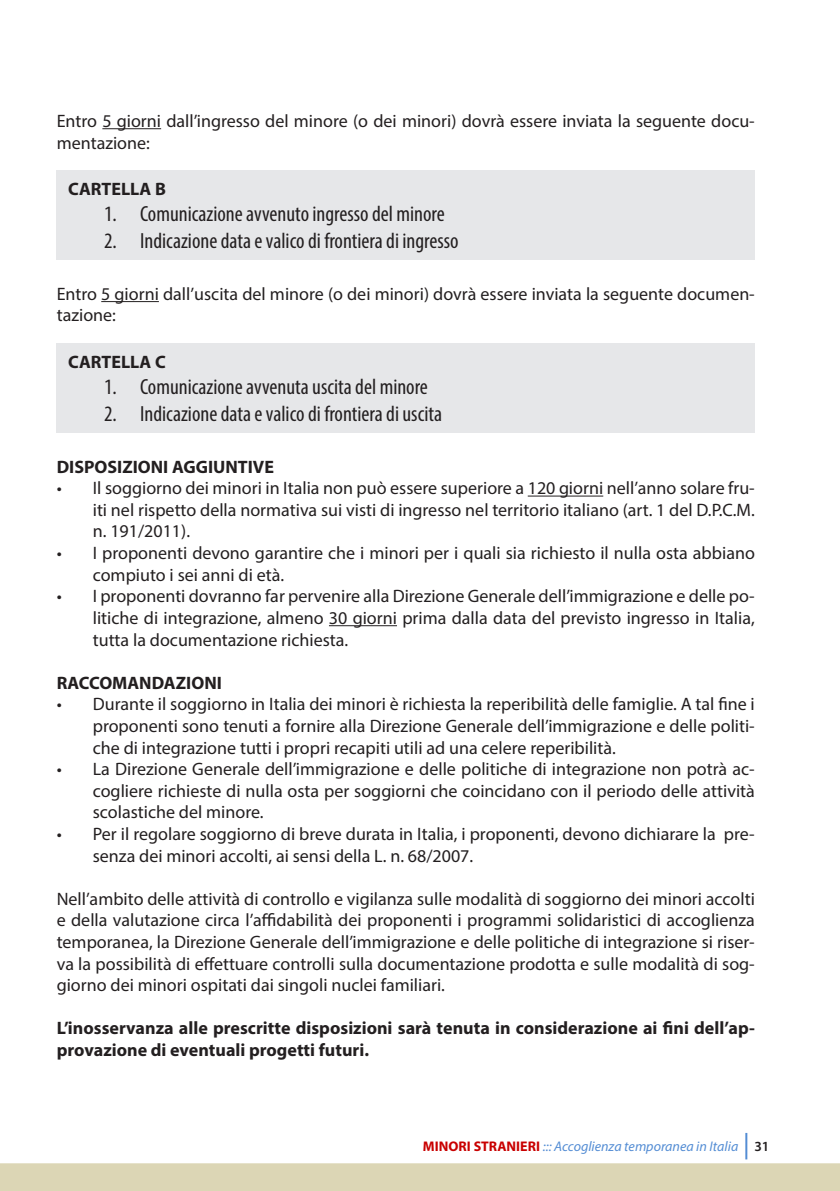
<style>
.page{position:relative;width:840px;height:1191px;background:#fff}
.page>*{position:absolute;margin:0;border:0;box-sizing:border-box;transform-origin:0 0}
.t1{font:condensed 22px "Myriad Pro";color:#231f20}
.Testo_Base{font:18px/21.6px "Myriad Pro";color:#231f20;text-align:justify}
.Testo_Base-2{font:700 18px/21.6px "Myriad Pro";color:#231f20}
.t2{font:italic 14px "Myriad Pro";color:#548dd4}
.s1{font-weight:700;font-style:normal;color:#c90000}
.s2{font-weight:600;font-style:normal;color:#231f20}
</style>
<div class="page">
<hr style="left:745px;top:1133px;width:2px;height:26px;background:#548dd4">
<hr style="left:102px;top:128px;width:59px;height:1px;background:#231f20">
<hr style="left:101px;top:301px;width:58px;height:1px;background:#231f20">
<hr style="left:527px;top:495px;width:76px;height:1px;background:#231f20">
<hr style="left:329px;top:625px;width:68px;height:1px;background:#231f20">
<div style="left:57px;top:170px;width:697px;height:89px;background:#e6e7e9"></div>
<div style="left:57px;top:343px;width:697px;height:89px;background:#e6e7e9"></div>
<p class="Testo_Base" style="left:57px;top:110px;width:699px">Entro 5 giorni dall’ingresso del minore (o dei minori) dovrà essere inviata la seguente docu&shy;mentazione:</p>
<p class="Testo_Base-2" style="left:68px;top:177px;width:99px">CARTELLA B</p>
<p class="t1" style="left:104px;top:201px;width:342px">1. Comunicazione avvenuto ingresso del minore</p>
<p class="t1" style="left:104px;top:227px;width:356px">2. Indicazione data e valico di frontiera di ingresso</p>
<p class="Testo_Base" style="left:57px;top:283px;width:699px">Entro 5 giorni dall’uscita del minore (o dei minori) dovrà essere inviata la seguente documen&shy;tazione:</p>
<p class="Testo_Base-2" style="left:68px;top:350px;width:99px">CARTELLA C</p>
<p class="t1" style="left:104px;top:374px;width:325px">1. Comunicazione avvenuta uscita del minore</p>
<p class="t1" style="left:104px;top:400px;width:339px">2. Indicazione data e valico di frontiera di uscita</p>
<p class="Testo_Base-2" style="left:57px;top:455px;width:218px">DISPOSIZIONI AGGIUNTIVE</p>
<p class="Testo_Base" style="left:93px;top:477px;width:663px;text-indent:-36px">• Il soggiorno dei minori in Italia non può essere superiore a 120 giorni nell’anno solare fru&shy;iti nel rispetto della normativa sui visti di ingresso nel territorio italiano (art. 1 del D.P.C.M. n. 191/2011).</p>
<p class="Testo_Base" style="left:93px;top:542px;width:663px;text-indent:-36px">• I proponenti devono garantire che i minori per i quali sia richiesto il nulla osta abbiano compiuto i sei anni di età.</p>
<p class="Testo_Base" style="left:93px;top:585px;width:663px;text-indent:-36px">• I proponenti dovranno far pervenire alla Direzione Generale dell’immigrazione e delle po&shy;litiche di integrazione, almeno 30 giorni prima dalla data del previsto ingresso in Italia, tutta la documentazione richiesta.</p>
<p class="Testo_Base-2" style="left:57px;top:671px;width:166px">RACCOMANDAZIONI</p>
<p class="Testo_Base" style="left:93px;top:693px;width:663px;text-indent:-36px">• Durante il soggiorno in Italia dei minori è richiesta la reperibilità delle famiglie. A tal fine i proponenti sono tenuti a fornire alla Direzione Generale dell’immigrazione e delle politi&shy;che di integrazione tutti i propri recapiti utili ad una celere reperibilità.</p>
<p class="Testo_Base" style="left:93px;top:758px;width:663px;text-indent:-36px">• La Direzione Generale dell’immigrazione e delle politiche di integrazione non potrà ac&shy;cogliere richieste di nulla osta per soggiorni che coincidano con il periodo delle attività scolastiche del minore.</p>
<p class="Testo_Base" style="left:93px;top:823px;width:663px;text-indent:-36px">• Per il regolare soggiorno di breve durata in Italia, i proponenti, devono dichiarare la pre&shy;senza dei minori accolti, ai sensi della L. n. 68/2007.</p>
<p class="Testo_Base" style="left:57px;top:887px;width:699px">Nell’ambito delle attività di controllo e vigilanza sulle modalità di soggiorno dei minori accolti e della valutazione circa l’affidabilità dei proponenti i programmi solidaristici di accoglienza temporanea, la Direzione Generale dell’immigrazione e delle politiche di integrazione si riser&shy;va la possibilità di effettuare controlli sulla documentazione prodotta e sulle modalità di sog&shy;giorno dei minori ospitati dai singoli nuclei familiari.</p>
<p class="Testo_Base-2" style="left:57px;top:1017px;width:699px">L’inosservanza alle prescritte disposizioni sarà tenuta in considerazione ai fini dell’ap&shy;provazione di eventuali progetti futuri.</p>
<p class="t2" style="left:422px;top:1138px;width:348px"><span class="s1">MINORI STRANIERI</span> ::: Accoglienza temporanea in Italia <span class="s2">31</span></p>
</div>
